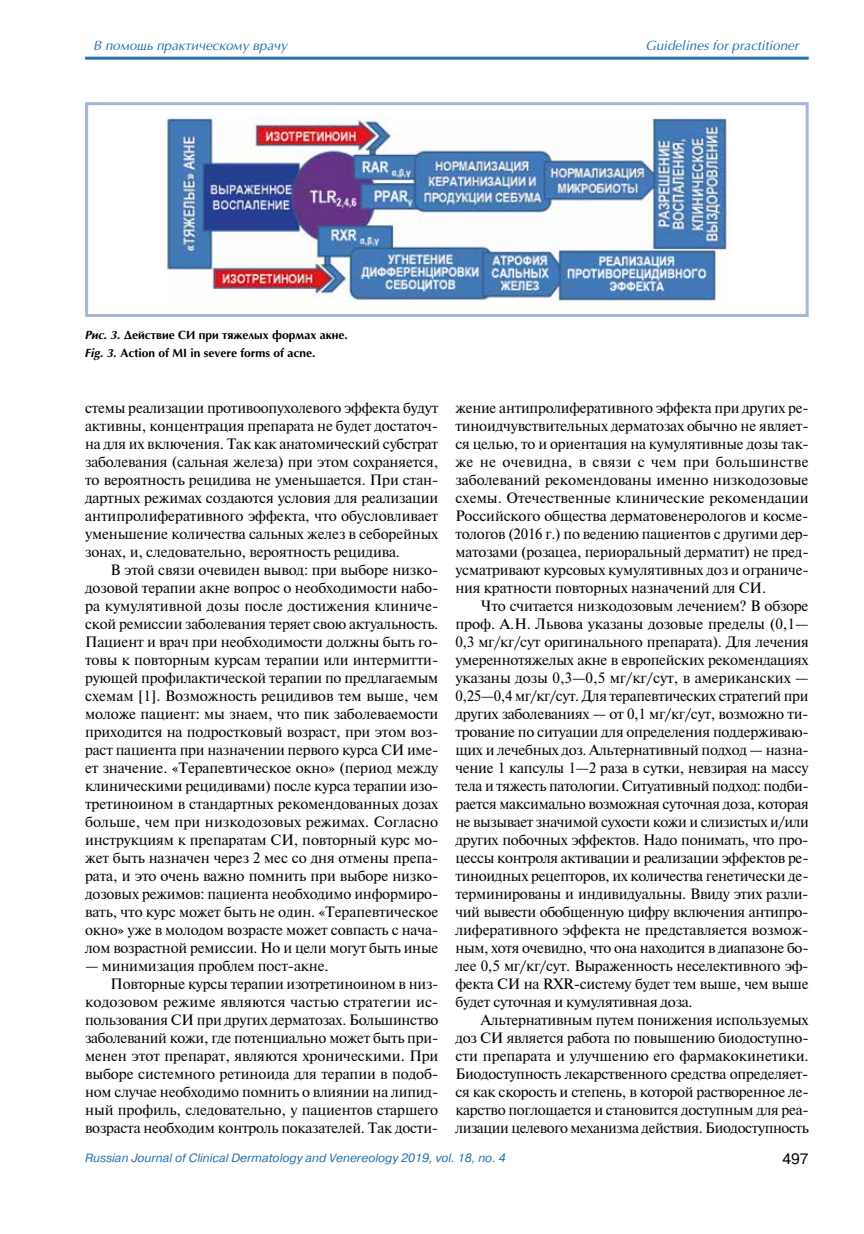
<style>
.page{position:relative;width:864px;height:1234px;background:#fff}
.page>*{position:absolute;margin:0;border:0;box-sizing:border-box;transform-origin:0 0}
.t1{font:15px/18px "Newton";letter-spacing:-.015em;color:#000;text-align:justify}
.t2{font:15px "Newton";letter-spacing:.005em;color:#000}
.t3{font:15px "Pragmatica";color:#000}
.t4{font:italic 13.5px "Optima MS";color:#2471ae}
.t5{font:700 12px/18.6px "Optima MS";color:#000}
.t6{font:italic 12px "Pragmatica";color:#2471ae}
.s1{font-style:italic}
</style>
<div class="page">
<hr style="left:85px;top:57px;width:723px;height:3px;background:#2471ae">
<img style="left:164px;top:116px;width:564px;height:187px">
<div style="left:85px;top:102px;width:723px;height:215px;border:3px solid #a5b7d7"></div>
<p class="t4" style="left:94px;top:37px;width:195px">В помощь практическому врачу</p>
<p class="t4" style="left:646px;top:37px;width:155px">Guidelines for practitioner</p>
<p class="t5" style="left:85px;top:325px;width:264px"><span class="s1">Рис. 3.</span> Действие СИ при тяжелых формах акне.<br><span class="s1">Fig. 3.</span> Action of MI in severe forms of acne.</p>
<p class="t1" style="left:85px;top:398px;width:354px">стемы реализации противоопухолевого эффекта будут активны, концентрация препарата не будет достаточ&shy;на для их включения. Так как анатомический субстрат заболевания (сальная железа) при этом сохраняется, то вероятность рецидива не уменьшается. При стан&shy;дартных режимах создаются условия для реализации антипролиферативного эффекта, что обусловливает уменьшение количества сальных желез в себорейных зонах, и, следовательно, вероятность рецидива.</p>
<p class="t1" style="left:85px;top:560px;width:354px;text-indent:26px">В этой связи очевиден вывод: при выборе низко&shy;дозовой терапии акне вопрос о необходимости набо&shy;ра кумулятивной дозы после достижения клиниче&shy;ской ремиссии заболевания теряет свою актуальность.<br>Пациент и врач при необходимости должны быть го&shy;товы к повторным курсам терапии или интермитти&shy;рующей профилактической терапии по предлагаемым схемам [1]. Возможность рецидивов тем выше, чем моложе пациент: мы знаем, что пик заболеваемости приходится на подростковый возраст, при этом воз&shy;раст пациента при назначении первого курса СИ име&shy;ет значение. «Терапевтическое окно» (период между клиническими рецидивами) после курса терапии изо&shy;третиноином в стандартных рекомендованных дозах больше, чем при низкодозовых режимах. Согласно инструкциям к препаратам СИ, повторный курс мо&shy;жет быть назначен через 2 мес со дня отмены препа&shy;рата, и это очень важно помнить при выборе низко&shy;дозовых режимов: пациента необходимо информиро&shy;вать, что курс может быть не один. «Терапевтическое окно» уже в молодом возрасте может совпасть с нача&shy;лом возрастной ремиссии. Но и цели могут быть иные</p>
<p class="t1" style="left:85px;top:956px;width:245px">— минимизация проблем пост-акне.</p>
<p class="t1" style="left:111px;top:974px;width:329px">Повторные курсы терапии изотретиноином в низ-</p>
<p class="t2" style="left:85px;top:990px;width:354px">кодозовом режиме являются частью стратегии ис-</p>
<p class="t1" style="left:85px;top:1010px;width:354px">пользования СИ при других дерматозах. Большинство</p>
<p class="t1" style="left:85px;top:1028px;width:354px">заболеваний кожи, где потенциально может быть при-</p>
<p class="t1" style="left:85px;top:1046px;width:355px">менен этот препарат, являются хроническими. При</p>
<p class="t1" style="left:85px;top:1064px;width:354px">выборе системного ретиноида для терапии в подоб-</p>
<p class="t1" style="left:85px;top:1082px;width:354px">ном случае необходимо помнить о влиянии на липид-</p>
<p class="t1" style="left:85px;top:1100px;width:354px">ный профиль, следовательно, у пациентов старшего</p>
<p class="t1" style="left:85px;top:1118px;width:354px">возраста необходим контроль показателей. Так дости-</p>
<p class="t1" style="left:455px;top:398px;width:354px">жение антипролиферативного эффекта при других ре&shy;тиноидчувствительных дерматозах обычно не являет&shy;ся целью, то и ориентация на кумулятивные дозы так&shy;же не очевидна, в связи с чем при большинстве заболеваний рекомендованы именно низкодозовые схемы. Отечественные клинические рекомендации Российского общества дерматовенерологов и косме&shy;тологов (2016 г.) по ведению пациентов с другими дер&shy;матозами (розацеа, периоральный дерматит) не пред&shy;усматривают курсовых кумулятивных доз и ограниче&shy;ния кратности повторных назначений для СИ.</p>
<p class="t1" style="left:455px;top:596px;width:355px;text-indent:26px">Что считается низкодозовым лечением? В обзоре проф. А.Н. Львова указаны дозовые пределы (0,1— 0,3 мг/кг/сут оригинального препарата). Для лечения умереннотяжелых акне в европейских рекомендациях указаны дозы 0,3—0,5 мг/кг/сут, в американских — 0,25—0,4 мг/кг/сут. Для терапевтических стратегий при других заболеваниях — от 0,1 мг/кг/сут, возможно ти&shy;трование по ситуации для определения поддерживаю&shy;щих и лечебных доз. Альтернативный подход — назна&shy;чение 1 капсулы 1—2 раза в сутки, невзирая на массу тела и тяжесть патологии. Ситуативный подход: подби&shy;рается максимально возможная суточная доза, которая не вызывает значимой сухости кожи и слизистых и/или других побочных эффектов. Надо понимать, что про&shy;цессы контроля активации и реализации эффектов ре&shy;тиноидных рецепторов, их количества генетически де&shy;терминированы и индивидуальны. Ввиду этих разли&shy;чий вывести обобщенную цифру включения антипро&shy;лиферативного эффекта не представляется возмож&shy;ным, хотя очевидно, что она находится в диапазоне бо&shy;лее 0,5 мг/кг/сут. Выраженность неселективного эф&shy;фекта СИ на RXR-систему будет тем выше, чем выше будет суточная и кумулятивная доза.</p>
<p class="t1" style="left:455px;top:1010px;width:355px;text-indent:26px">Альтернативным путем понижения используемых доз СИ является работа по повышению биодоступно&shy;сти препарата и улучшению его фармакокинетики.<br>Биодоступность лекарственного средства определяет&shy;ся как скорость и степень, в которой растворенное ле&shy;карство поглощается и становится доступным для реа&shy;лизации целевого механизма действия. Биодоступность</p>
<p class="t6" style="left:85px;top:1149px;width:422px">Russian Journal of Clinical Dermatology and Venereology 2019, vol. 18, no. 4</p>
<p class="t3" style="left:782px;top:1148px;width:28px">497</p>
</div>
